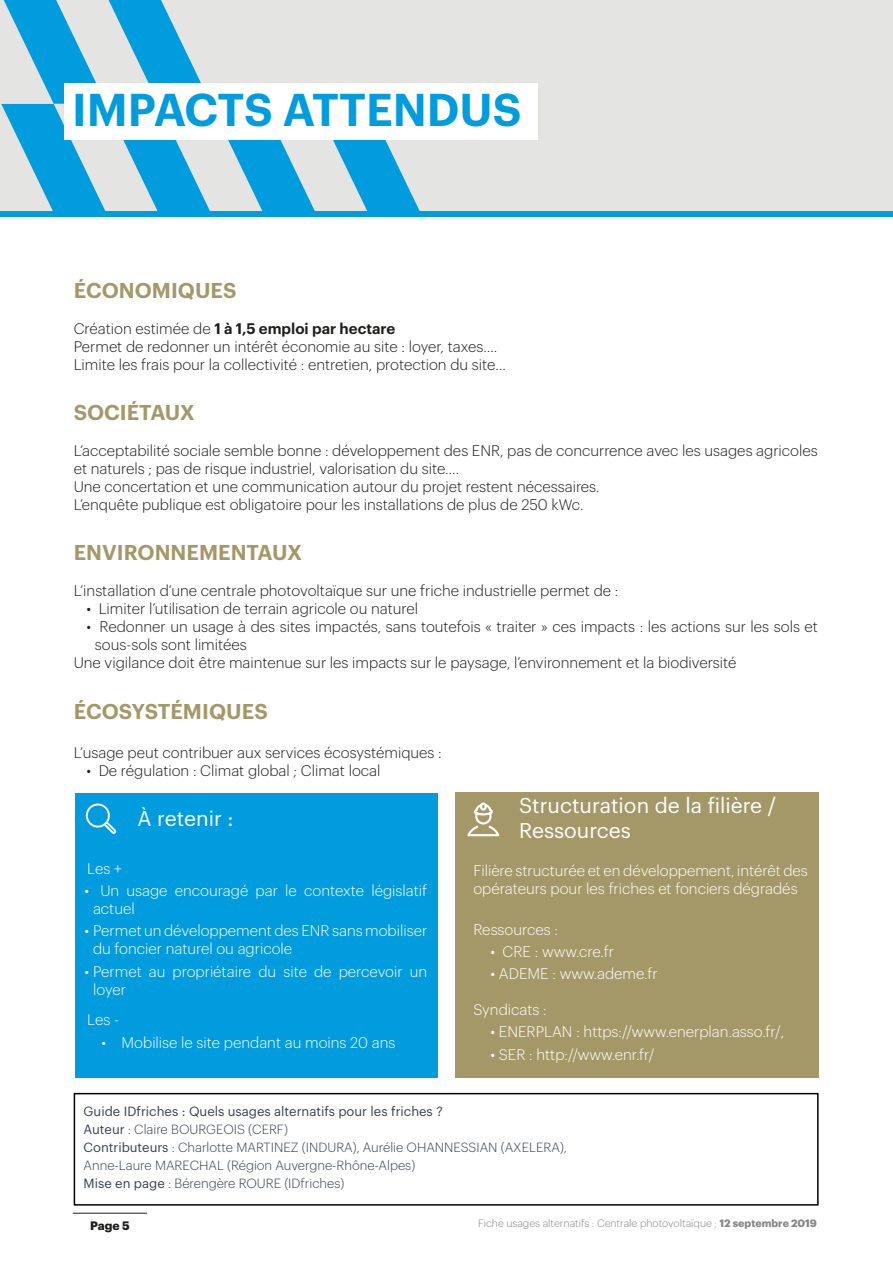
<style>
.page{position:relative;width:893px;height:1263px;background:#fff}
.page>*{position:absolute;margin:0;border:0;box-sizing:border-box;transform-origin:0 0}
.t1{font:600 45px "Graphik";color:#009cdd}
.t2{font:600 21px "Graphik";color:#a59868}
.t3{font:21px/25.2px "Graphik";color:#fff}
.Style_de_paragraphe{font:300 15px/18px "Graphik";color:#1d1d1b}
.Graphik_light_10{font:300 15px/18px "Graphik";color:#fff}
.Graphik_light_10-2{font:300 15px "Graphik";color:#1d1d1b}
.Graphik_light_10-3{font:600 15px "Graphik";color:#1d1d1b}
.Texte_Courant_8_7pt{font:300 13.05px "Graphik";color:#384050}
.Texte_Courant_8_7pt-2{font:13.05px "Graphik";color:#384050}
.t4{font:700 12px "Graphik";color:#1d1d1b}
.t5{font:300 10.5px "Graphik";color:#878787}
.s1{font-weight:300}
.s2{font-weight:400}
.s3{font-weight:700}
</style>
<div class="page">
<div style="left:74px;top:1093px;width:745px;height:112px;border:2px solid #000"></div>
<div style="left:0;top:0;width:893px;height:211px;background:#e4e4e3"></div>
<hr style="left:73px;top:1213px;width:74px;height:1px;background:#1d1d1b">
<div style="left:0;top:212px;width:893px;height:5px;background:#009cdd"></div>
<svg style="left:1px;top:0;width:419px;height:212px"></svg>
<div style="left:64px;top:83px;width:473px;height:56px;background:#fff"></div>
<div style="left:455px;top:792px;width:364px;height:285px;background:#a59868"></div>
<svg style="left:467px;top:802px;width:33px;height:35px"></svg>
<div style="left:75px;top:793px;width:362px;height:284px;background:#009cdd"></div>
<svg style="left:85px;top:803px;width:32px;height:31px"></svg>
<p class="t1" style="left:72px;top:75px;width:451px">IMPACTS ATTENDUS</p>
<p class="t2" style="left:74px;top:274px;width:164px">ÉCONOMIQUES</p>
<p class="Graphik_light_10-3" style="left:74px;top:317px;width:323px"><span class="s1">Création estimée de</span> 1 à 1,5 emploi par hectare</p>
<p class="Graphik_light_10-2" style="left:74px;top:335px;width:425px">Permet de redonner un intérêt économie au site : loyer, taxes….</p>
<p class="Graphik_light_10-2" style="left:74px;top:353px;width:434px">Limite les frais pour la collectivité : entretien, protection du site…</p>
<p class="t2" style="left:74px;top:396px;width:123px">SOCIÉTAUX</p>
<p class="Style_de_paragraphe" style="left:74px;top:440px;width:746px">L’acceptabilité sociale semble bonne : développement des ENR, pas de concurrence avec les usages agricoles et naturels ; pas de risque industriel, valorisation du site….</p>
<p class="Style_de_paragraphe" style="left:74px;top:476px;width:527px">Une concertation et une communication autour du projet restent nécessaires.</p>
<p class="Style_de_paragraphe" style="left:74px;top:494px;width:511px">L’enquête publique est obligatoire pour les installations de plus de 250 kWc.</p>
<p class="t2" style="left:74px;top:537px;width:230px">ENVIRONNEMENTAUX</p>
<p class="Style_de_paragraphe" style="left:74px;top:581px;width:546px">L’installation d’une centrale photovoltaïque sur une friche industrielle permet de :</p>
<p class="Style_de_paragraphe" style="left:86px;top:599px;width:333px">• Limiter l’utilisation de terrain agricole ou naturel</p>
<p class="Style_de_paragraphe" style="left:95px;top:617px;width:724px;text-indent:-9px">• Redonner un usage à des sites impactés, sans toutefois « traiter » ces impacts : les actions sur les sols et sous-sols sont limitées</p>
<p class="Style_de_paragraphe" style="left:74px;top:653px;width:664px">Une vigilance doit être maintenue sur les impacts sur le paysage, l’environnement et la biodiversité</p>
<p class="t2" style="left:74px;top:695px;width:196px">ÉCOSYSTÉMIQUES</p>
<p class="Style_de_paragraphe" style="left:74px;top:743px;width:370px">L’usage peut contribuer aux services écosystémiques :</p>
<p class="Style_de_paragraphe" style="left:86px;top:761px;width:295px">• De régulation : Climat global ; Climat local</p>
<p class="t3" style="left:138px;top:804px;width:98px">À retenir :</p>
<p class="Graphik_light_10" style="left:87px;top:858px;width:36px">Les +</p>
<p class="Graphik_light_10" style="left:93px;top:880px;width:336px;text-indent:-9px">• Un usage encouragé par le contexte législatif actuel</p>
<p class="Graphik_light_10" style="left:93px;top:921px;width:336px;text-indent:-9px">• Permet un développement des ENR sans mobiliser du foncier naturel ou agricole</p>
<p class="Graphik_light_10" style="left:93px;top:961px;width:336px;text-indent:-9px">• Permet au propriétaire du site de percevoir un loyer</p>
<p class="Graphik_light_10" style="left:87px;top:1010px;width:33px">Les -</p>
<p class="Graphik_light_10" style="left:102px;top:1032px;width:295px">• Mobilise le site pendant au moins 20 ans</p>
<p class="t3" style="left:519px;top:791px;width:259px">Structuration de la filière /<br>Ressources</p>
<p class="Graphik_light_10" style="left:473px;top:861px;width:336px">Filière structurée et en développement, intérêt des opérateurs pour les friches et fonciers dégradés</p>
<p class="Graphik_light_10" style="left:473px;top:919px;width:86px">Ressources :</p>
<p class="Graphik_light_10" style="left:490px;top:941px;width:125px">• CRE : www.cre.fr</p>
<p class="Graphik_light_10" style="left:490px;top:963px;width:169px">• ADEME : www.ademe.fr</p>
<p class="Graphik_light_10" style="left:473px;top:999px;width:75px">Syndicats :</p>
<p class="Graphik_light_10" style="left:490px;top:1022px;width:295px">• ENERPLAN : https://www.enerplan.asso.fr/,</p>
<p class="Graphik_light_10" style="left:490px;top:1044px;width:166px">• SER : http://www.enr.fr/</p>
<p class="Texte_Courant_8_7pt-2" style="left:84px;top:1101px;width:361px">Guide IDfriches : Quels usages alternatifs pour les friches ?</p>
<p class="Texte_Courant_8_7pt" style="left:84px;top:1120px;width:206px"><span class="s2">Auteur</span> : Claire BOURGEOIS (CERF)</p>
<p class="Texte_Courant_8_7pt" style="left:84px;top:1138px;width:485px"><span class="s2">Contributeurs</span> : Charlotte MARTINEZ (INDURA), Aurélie OHANNESSIAN (AXELERA),</p>
<p class="Texte_Courant_8_7pt" style="left:84px;top:1156px;width:333px">Anne-Laure MARECHAL (Région Auvergne-Rhône-Alpes)</p>
<p class="Texte_Courant_8_7pt" style="left:84px;top:1174px;width:262px"><span class="s2">Mise en page</span> : Bérengère ROURE (IDfriches)</p>
<p class="t4" style="left:90px;top:1216px;width:41px">Page 5</p>
<p class="t5" style="left:478px;top:1216px;width:340px">Fiche usages alternatifs : Centrale photovoltaïque ; <span class="s3">12 septembre 2019</span></p>
</div>
